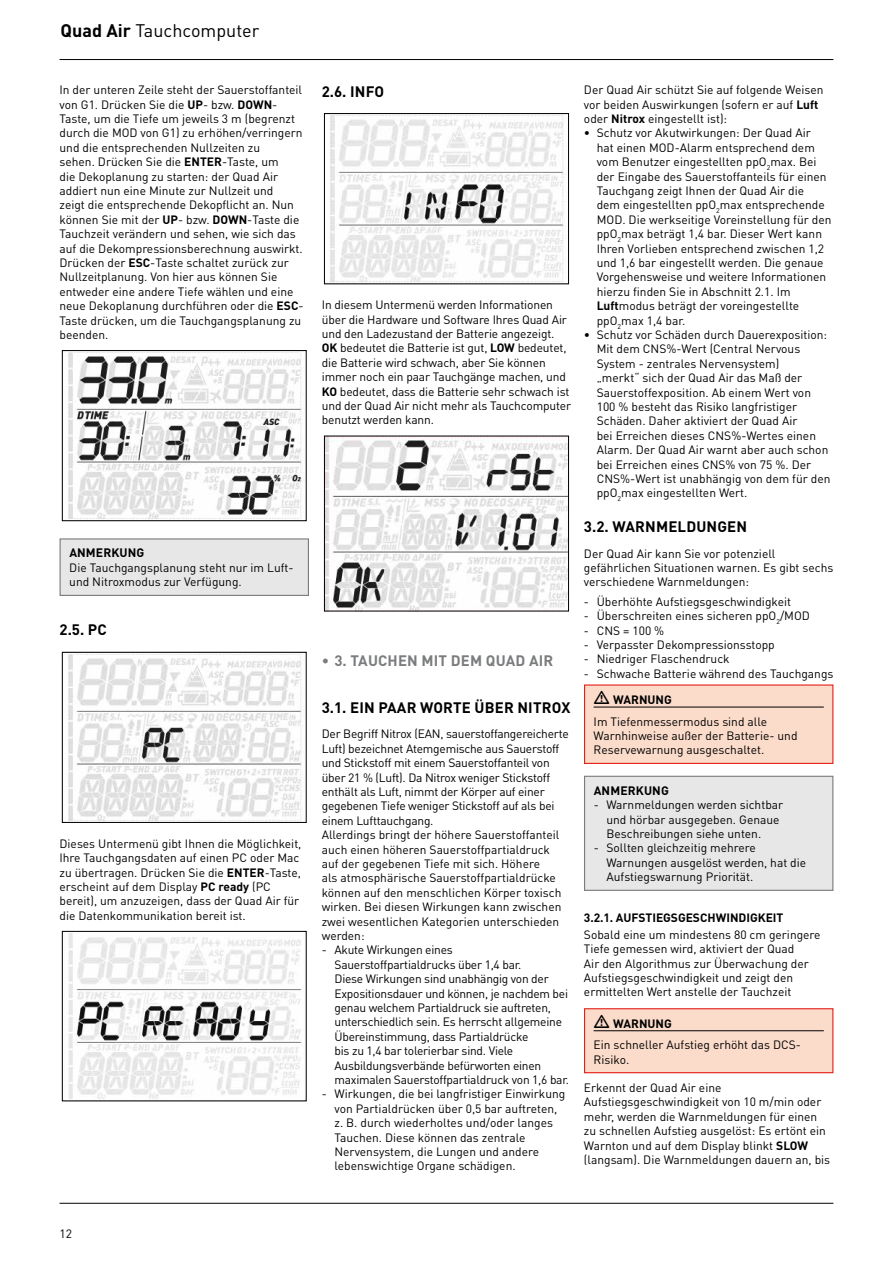
<style>
.page{position:relative;width:893px;height:1263px;background:#fff}
.page>*{position:absolute;margin:0;border:0;box-sizing:border-box;transform-origin:0 0}
.t1{font:18px "DIN Pro";color:#000}
.t2{font:700 15px "DIN Pro";letter-spacing:.01em;color:#000}
.t3{font:700 15px "DIN Pro";letter-spacing:.01em;color:#7b7c7e}
.t4{font:700 12.15px "DIN Pro";letter-spacing:.01em;color:#000}
.t5{font:12px/14.4px "DIN Pro";color:#000}
.t6{font:12px/14.4px "DIN Pro";letter-spacing:-.02em;color:#000}
.t7{font:700 12px "DIN Pro";color:#000}
.s1{font-weight:700}
</style>
<div class="page">
<hr style="left:60px;top:59px;width:773px;height:1px;background:#000">
<hr style="left:60px;top:1203px;width:773px;height:1px;background:#000">
<img style="left:68px;top:352px;width:237px;height:167px">
<div style="left:62px;top:350px;width:245px;height:171px;border:1px solid #000"></div>
<div style="left:60px;top:539px;width:248px;height:56px;background:#e7e7e8"></div>
<div style="left:60px;top:538px;width:249px;height:58px;border:1px solid #7b7c7e"></div>
<img style="left:68px;top:654px;width:237px;height:167px">
<div style="left:62px;top:652px;width:245px;height:171px;border:1px solid #000"></div>
<img style="left:68px;top:933px;width:234px;height:166px">
<div style="left:62px;top:931px;width:245px;height:170px;border:1px solid #000"></div>
<img style="left:330px;top:115px;width:237px;height:167px">
<div style="left:324px;top:113px;width:245px;height:171px;border:1px solid #000"></div>
<img style="left:326px;top:438px;width:241px;height:171px">
<div style="left:324px;top:436px;width:245px;height:175px;border:1px solid #000"></div>
<div style="left:584px;top:685px;width:249px;height:78px;background:#fbdbca"></div>
<hr style="left:594px;top:707px;width:230px;height:1px;background:#000">
<div style="left:584px;top:684px;width:249px;height:80px;border:1px solid #e32119"></div>
<div style="left:585px;top:776px;width:248px;height:114px;background:#e7e7e8"></div>
<div style="left:584px;top:776px;width:249px;height:115px;border:1px solid #7b7c7e"></div>
<div style="left:584px;top:1009px;width:249px;height:64px;background:#fbdbca"></div>
<hr style="left:594px;top:1030px;width:230px;height:1px;background:#000">
<div style="left:584px;top:1008px;width:249px;height:65px;border:1px solid #e32119"></div>
<h1 class="t1" style="left:61px;top:18px;width:200px"><span class="s1">Quad Air</span> Tauchcomputer</h1>
<p class="t5" style="left:60px;top:82px;width:246px">In der unteren Zeile steht der Sauerstoffanteil von G1. Drücken Sie die <span class="s1">UP</span>- bzw. <span class="s1">DOWN</span>-Taste, um die Tiefe um jeweils 3 m (begrenzt durch die MOD von G1) zu erhöhen/verringern und die entsprechenden Nullzeiten zu<br>sehen. Drücken Sie die <span class="s1">ENTER</span>-Taste, um<br>die Dekoplanung zu starten: der Quad Air addiert nun eine Minute zur Nullzeit und<br>zeigt die entsprechende Dekopflicht an. Nun können Sie mit der <span class="s1">UP</span>- bzw. <span class="s1">DOWN</span>-Taste die Tauchzeit verändern und sehen, wie sich das auf die Dekompressionsberechnung auswirkt.<br>Drücken der <span class="s1">ESC</span>-Taste schaltet zurück zur Nullzeitplanung. Von hier aus können Sie entweder eine andere Tiefe wählen und eine neue Dekoplanung durchführen oder die <span class="s1">ESC</span>-Taste drücken, um die Tauchgangsplanung zu beenden.</p>
<p class="t4" style="left:69px;top:545px;width:77px">ANMERKUNG</p>
<p class="t5" style="left:69px;top:560px;width:226px">Die Tauchgangsplanung steht nur im Luft&shy;und Nitroxmodus zur Verfügung.</p>
<p class="t2" style="left:60px;top:620px;width:49px">2.5. PC</p>
<p class="t5" style="left:60px;top:836px;width:243px">Dieses Untermenü gibt Ihnen die Möglichkeit, Ihre Tauchgangsdaten auf einen PC oder Mac zu übertragen. Drücken Sie die <span class="s1">ENTER</span>-Taste, erscheint auf dem Display <span class="s1">PC ready</span> (PC bereit), um anzuzeigen, dass der Quad Air für die Datenkommunikation bereit ist.</p>
<p class="t2" style="left:322px;top:81px;width:64px">2.6. INFO</p>
<p class="t5" style="left:322px;top:297px;width:251px">In diesem Untermenü werden Informationen über die Hardware und Software Ihres Quad Air und den Ladezustand der Batterie angezeigt.<br><span class="s1">OK</span> bedeutet die Batterie ist gut, <span class="s1">LOW</span> bedeutet, die Batterie wird schwach, aber Sie können immer noch ein paar Tauchgänge machen, und <span class="s1">KO</span> bedeutet, dass die Batterie sehr schwach ist und der Quad Air nicht mehr als Tauchcomputer benutzt werden kann.</p>
<p class="t3" style="left:322px;top:650px;width:233px">• 3. TAUCHEN MIT DEM QUAD AIR</p>
<p class="t2" style="left:322px;top:698px;width:250px">3.1. EIN PAAR WORTE ÜBER NITROX</p>
<p class="t5" style="left:322px;top:726px;width:248px">Der Begriff Nitrox (EAN, sauerstoffangereicherte Luft) bezeichnet Atemgemische aus Sauerstoff und Stickstoff mit einem Sauerstoffanteil von über 21 % (Luft). Da Nitrox weniger Stickstoff enthält als Luft, nimmt der Körper auf einer gegebenen Tiefe weniger Stickstoff auf als bei einem Lufttauchgang.<br>Allerdings bringt der höhere Sauerstoffanteil auch einen höheren Sauerstoffpartialdruck auf der gegebenen Tiefe mit sich. Höhere<br>als atmosphärische Sauerstoffpartialdrücke können auf den menschlichen Körper toxisch wirken. Bei diesen Wirkungen kann zwischen zwei wesentlichen Kategorien unterschieden werden:</p>
<p class="t6" style="left:334px;top:942px;width:236px;text-indent:-13px">- Akute Wirkungen eines Sauerstoffpartialdrucks über 1,4 bar.<br>Diese Wirkungen sind unabhängig von der Expositionsdauer und können, je nachdem bei genau welchem Partialdruck sie auftreten, unterschiedlich sein. Es herrscht allgemeine Übereinstimmung, dass Partialdrücke<br>bis zu 1,4 bar tolerierbar sind. Viele Ausbildungsverbände befürworten einen maximalen Sauerstoffpartialdruck von 1,6 bar.</p>
<p class="t5" style="left:334px;top:1086px;width:232px;text-indent:-13px">- Wirkungen, die bei langfristiger Einwirkung von Partialdrücken über 0,5 bar auftreten, z. B. durch wiederholtes und/oder langes Tauchen. Diese können das zentrale Nervensystem, die Lungen und andere lebenswichtige Organe schädigen.</p>
<p class="t5" style="left:584px;top:82px;width:241px">Der Quad Air schützt Sie auf folgende Weisen vor beiden Auswirkungen (sofern er auf <span class="s1">Luft </span>oder <span class="s1">Nitrox</span> eingestellt ist):</p>
<p class="t5" style="left:597px;top:125px;width:236px;text-indent:-13px">• Schutz vor Akutwirkungen: Der Quad Air<br>hat einen MOD-Alarm entsprechend dem vom Benutzer eingestellten ppO<sub>2</sub>max. Bei der Eingabe des Sauerstoffanteils für einen Tauchgang zeigt Ihnen der Quad Air die<br>dem eingestellten ppO<sub>2</sub>max entsprechende MOD. Die werkseitige Voreinstellung für den ppO<sub>2</sub>max beträgt 1,4 bar. Dieser Wert kann Ihren Vorlieben entsprechend zwischen 1,2 und 1,6 bar eingestellt werden. Die genaue Vorgehensweise und weitere Informationen hierzu finden Sie in Abschnitt 2.1. Im <span class="s1">Luft</span>modus beträgt der voreingestellte ppO<sub>2</sub>max 1,4 bar.</p>
<p class="t5" style="left:597px;top:327px;width:235px;text-indent:-13px">• Schutz vor Schäden durch Dauerexposition:<br>Mit dem CNS%-Wert (Central Nervous System - zentrales Nervensystem)<br>„merkt“ sich der Quad Air das Maß der Sauerstoffexposition. Ab einem Wert von 100 % besteht das Risiko langfristiger Schäden. Daher aktiviert der Quad Air<br>bei Erreichen dieses CNS%-Wertes einen Alarm. Der Quad Air warnt aber auch schon bei Erreichen eines CNS% von 75 %. Der CNS%-Wert ist unabhängig von dem für den ppO<sub>2</sub>max eingestellten Wert.</p>
<p class="t2" style="left:584px;top:517px;width:165px">3.2. WARNMELDUNGEN</p>
<p class="t5" style="left:584px;top:545px;width:251px">Der Quad Air kann Sie vor potenziell gefährlichen Situationen warnen. Es gibt sechs verschiedene Warnmeldungen:</p>
<p class="t5" style="left:584px;top:594px;width:209px">- Überhöhte Aufstiegsgeschwindigkeit</p>
<p class="t5" style="left:584px;top:608px;width:227px">- Überschreiten eines sicheren ppO<sub>2</sub>/MOD</p>
<p class="t5" style="left:584px;top:623px;width:82px">- CNS = 100 %</p>
<p class="t5" style="left:584px;top:637px;width:192px">- Verpasster Dekompressionsstopp</p>
<p class="t5" style="left:584px;top:651px;width:147px">- Niedriger Flaschendruck</p>
<p class="t5" style="left:584px;top:666px;width:251px">- Schwache Batterie während des Tauchgangs</p>
<p class="t7" style="left:613px;top:692px;width:60px">WARNUNG</p>
<p class="t5" style="left:594px;top:713px;width:205px">Im Tiefenmessermodus sind alle<br>Warnhinweise außer der Batterie- und<br>Reservewarnung ausgeschaltet.</p>
<p class="t4" style="left:594px;top:782px;width:77px">ANMERKUNG</p>
<p class="t5" style="left:606px;top:797px;width:178px;text-indent:-13px">- Warnmeldungen werden sichtbar und hörbar ausgegeben. Genaue<br>Beschreibungen siehe unten.</p>
<p class="t5" style="left:606px;top:840px;width:201px;text-indent:-13px">- Sollten gleichzeitig mehrere<br>Warnungen ausgelöst werden, hat die<br>Aufstiegswarnung Priorität.</p>
<p class="t7" style="left:584px;top:910px;width:201px">3.2.1. AUFSTIEGSGESCHWINDIGKEIT</p>
<p class="t5" style="left:584px;top:927px;width:238px">Sobald eine um mindestens 80 cm geringere Tiefe gemessen wird, aktiviert der Quad<br>Air den Algorithmus zur Überwachung der Aufstiegsgeschwindigkeit und zeigt den ermittelten Wert anstelle der Tauchzeit</p>
<p class="t7" style="left:613px;top:1015px;width:60px">WARNUNG</p>
<p class="t5" style="left:594px;top:1037px;width:209px">Ein schneller Aufstieg erhöht das DCS-<br>Risiko.</p>
<p class="t5" style="left:584px;top:1080px;width:248px">Erkennt der Quad Air eine Aufstiegsgeschwindigkeit von 10 m/min oder mehr, werden die Warnmeldungen für einen zu schnellen Aufstieg ausgelöst: Es ertönt ein Warnton und auf dem Display blinkt <span class="s1">SLOW </span>(langsam). Die Warnmeldungen dauern an, bis</p>
<p class="t5" style="left:60px;top:1226px;width:14px">12</p>
</div>
